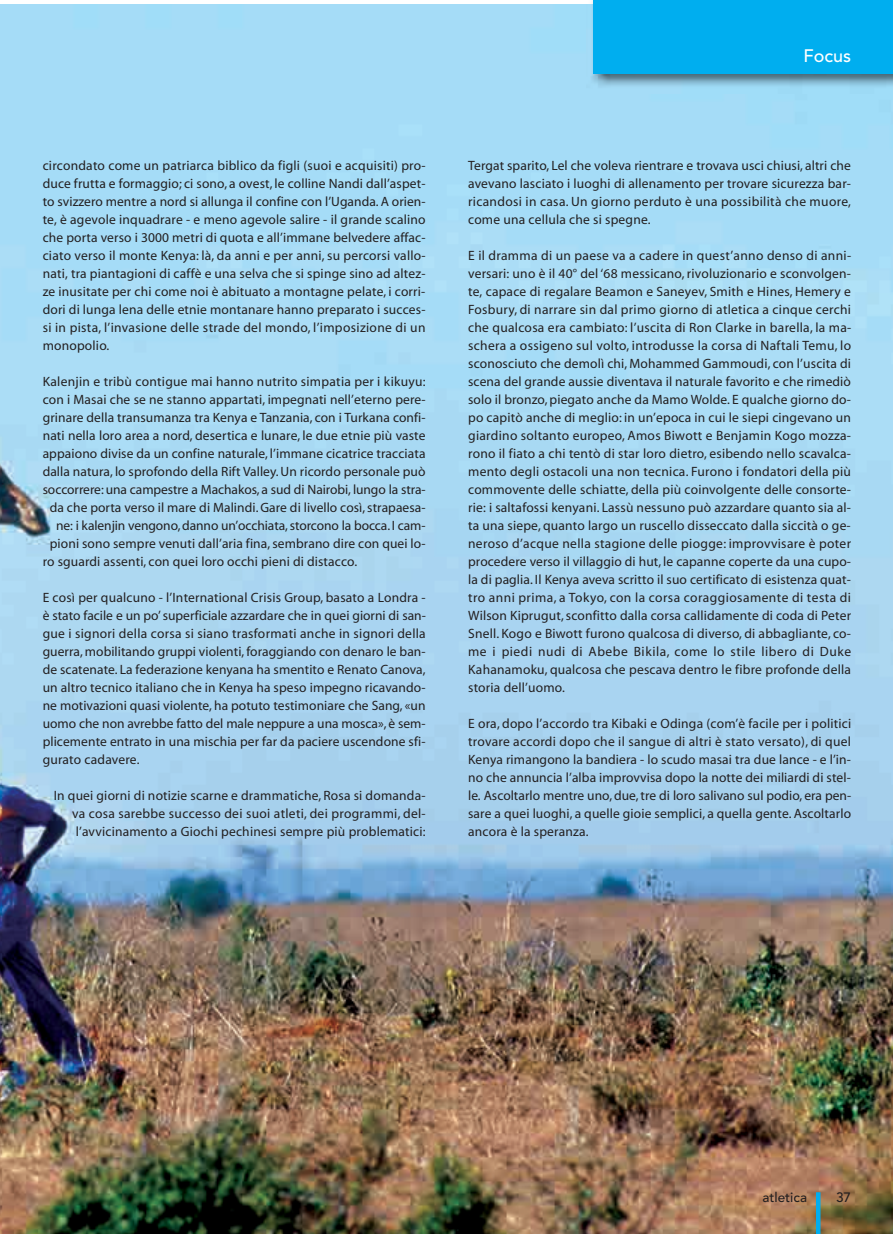
<style>
.page{position:relative;width:893px;height:1234px;background:#fff}
.page>*{position:absolute;margin:0;border:0;box-sizing:border-box;transform-origin:0 0}
.t1{font:500 18px "Avenir";color:#fff}
.t2{font:13.5px/18px "Myriad";letter-spacing:.01em;color:#231f20;text-align:justify}
.t3{font:500 13.5px "Avenir";color:#231f20}
</style>
<div class="page">
<img style="left:0;top:4px;width:892px;height:1229px">
<div style="left:815px;top:1192px;width:5px;height:41px;background:#00aeef"></div>
<img style="left:586px;top:1px;width:306px;height:92px">
<div style="left:593px;top:0;width:299px;height:74px;background:#00aeef"></div>
<p class="t2" style="left:43px;top:157px;width:384px">circondato come un patriarca biblico da figli (suoi e acquisiti) pro&shy;duce frutta e formaggio; ci sono, a ovest, le colline Nandi dall’aspet&shy;to svizzero mentre a nord si allunga il confine con l’Uganda. A orien&shy;te, è agevole inquadrare - e meno agevole salire - il grande scalino che porta verso i 3000 metri di quota e all’immane belvedere affac&shy;ciato verso il monte Kenya: là, da anni e per anni, su percorsi vallo&shy;nati, tra piantagioni di caffè e una selva che si spinge sino ad altez&shy;ze inusitate per chi come noi è abituato a montagne pelate, i corri&shy;dori di lunga lena delle etnie montanare hanno preparato i succes&shy;si in pista, l’invasione delle strade del mondo, l’imposizione di un monopolio.</p>
<p class="t2" style="left:43px;top:373px;width:384px">Kalenjin e tribù contigue mai hanno nutrito simpatia per i kikuyu:</p>
<p class="t2" style="left:43px;top:391px;width:384px">con i Masai che se ne stanno appartati, impegnati nell’eterno pere-</p>
<p class="t2" style="left:43px;top:409px;width:384px">grinare della transumanza tra Kenya e Tanzania, con i Turkana confi-</p>
<p class="t2" style="left:43px;top:427px;width:384px">nati nella loro area a nord, desertica e lunare, le due etnie più vaste</p>
<p class="t2" style="left:43px;top:445px;width:384px">appaiono divise da un confine naturale, l’immane cicatrice tracciata</p>
<p class="t2" style="left:43px;top:463px;width:384px">dalla natura, lo sprofondo della Rift Valley. Un ricordo personale può</p>
<p class="t2" style="left:43px;top:481px;width:384px">soccorrere: una campestre a Machakos, a sud di Nairobi, lungo la stra-</p>
<p class="t2" style="left:50px;top:499px;width:377px">da che porta verso il mare di Malindi. Gare di livello così, strapaesa-</p>
<p class="t2" style="left:56px;top:517px;width:371px">ne: i kalenjin vengono, danno un’occhiata, storcono la bocca. I cam-</p>
<p class="t2" style="left:50px;top:535px;width:377px">pioni sono sempre venuti dall’aria fina, sembrano dire con quei lo-</p>
<p class="t2" style="left:43px;top:553px;width:316px">ro sguardi assenti, con quei loro occhi pieni di distacco.</p>
<p class="t2" style="left:43px;top:589px;width:384px">E così per qualcuno - l’International Crisis Group, basato a Londra - è stato facile e un po’ superficiale azzardare che in quei giorni di san&shy;gue i signori della corsa si siano trasformati anche in signori della guerra, mobilitando gruppi violenti, foraggiando con denaro le ban&shy;de scatenate. La federazione kenyana ha smentito e Renato Canova, un altro tecnico italiano che in Kenya ha speso impegno ricavando&shy;ne motivazioni quasi violente, ha potuto testimoniare che Sang, «un uomo che non avrebbe fatto del male neppure a una mosca», è sem&shy;plicemente entrato in una mischia per far da paciere uscendone sfi&shy;gurato cadavere.</p>
<p class="t2" style="left:72px;top:787px;width:355px;text-indent:-18px">In quei giorni di notizie scarne e drammatiche, Rosa si domanda&shy;va cosa sarebbe successo dei suoi atleti, dei programmi, del&shy;l’avvicinamento a Giochi pechinesi sempre più problematici:</p>
<h1 class="t1" style="left:803px;top:48px;width:49px">Focus</h1>
<p class="t2" style="left:468px;top:157px;width:384px">Tergat sparito, Lel che voleva rientrare e trovava usci chiusi, altri che avevano lasciato i luoghi di allenamento per trovare sicurezza bar&shy;ricandosi in casa. Un giorno perduto è una possibilità che muore, come una cellula che si spegne.</p>
<p class="t2" style="left:468px;top:247px;width:384px">E il dramma di un paese va a cadere in quest’anno denso di anni&shy;versari: uno è il 40° del ‘68 messicano, rivoluzionario e sconvolgen&shy;te, capace di regalare Beamon e Saneyev, Smith e Hines, Hemery e Fosbury, di narrare sin dal primo giorno di atletica a cinque cerchi che qualcosa era cambiato: l’uscita di Ron Clarke in barella, la ma&shy;schera a ossigeno sul volto, introdusse la corsa di Naftali Temu, lo sconosciuto che demolì chi, Mohammed Gammoudi, con l’uscita di scena del grande aussie diventava il naturale favorito e che rimediò solo il bronzo, piegato anche da Mamo Wolde. E qualche giorno do&shy;po capitò anche di meglio: in un’epoca in cui le siepi cingevano un giardino soltanto europeo, Amos Biwott e Benjamin Kogo mozza&shy;rono il fiato a chi tentò di star loro dietro, esibendo nello scavalca&shy;mento degli ostacoli una non tecnica. Furono i fondatori della più commovente delle schiatte, della più coinvolgente delle consorte&shy;rie: i saltafossi kenyani. Lassù nessuno può azzardare quanto sia al&shy;ta una siepe, quanto largo un ruscello disseccato dalla siccità o ge&shy;neroso d’acque nella stagione delle piogge: improvvisare è poter procedere verso il villaggio di hut, le capanne coperte da una cupo&shy;la di paglia. Il Kenya aveva scritto il suo certificato di esistenza quat&shy;tro anni prima, a Tokyo, con la corsa coraggiosamente di testa di Wilson Kiprugut, sconfitto dalla corsa callidamente di coda di Peter Snell. Kogo e Biwott furono qualcosa di diverso, di abbagliante, co&shy;me i piedi nudi di Abebe Bikila, come lo stile libero di Duke Kahanamoku, qualcosa che pescava dentro le fibre profonde della storia dell’uomo.</p>
<p class="t2" style="left:468px;top:715px;width:384px">E ora, dopo l’accordo tra Kibaki e Odinga (com’è facile per i politici trovare accordi dopo che il sangue di altri è stato versato), di quel Kenya rimangono la bandiera - lo scudo masai tra due lance - e l’in&shy;no che annuncia l’alba improvvisa dopo la notte dei miliardi di stel&shy;le. Ascoltarlo mentre uno, due, tre di loro salivano sul podio, era pen&shy;sare a quei luoghi, a quelle gioie semplici, a quella gente. Ascoltarlo ancora è la speranza.</p>
<p class="t3" style="left:762px;top:1192px;width:46px">atletica</p>
<p class="t3" style="left:836px;top:1192px;width:17px">37</p>
</div>
